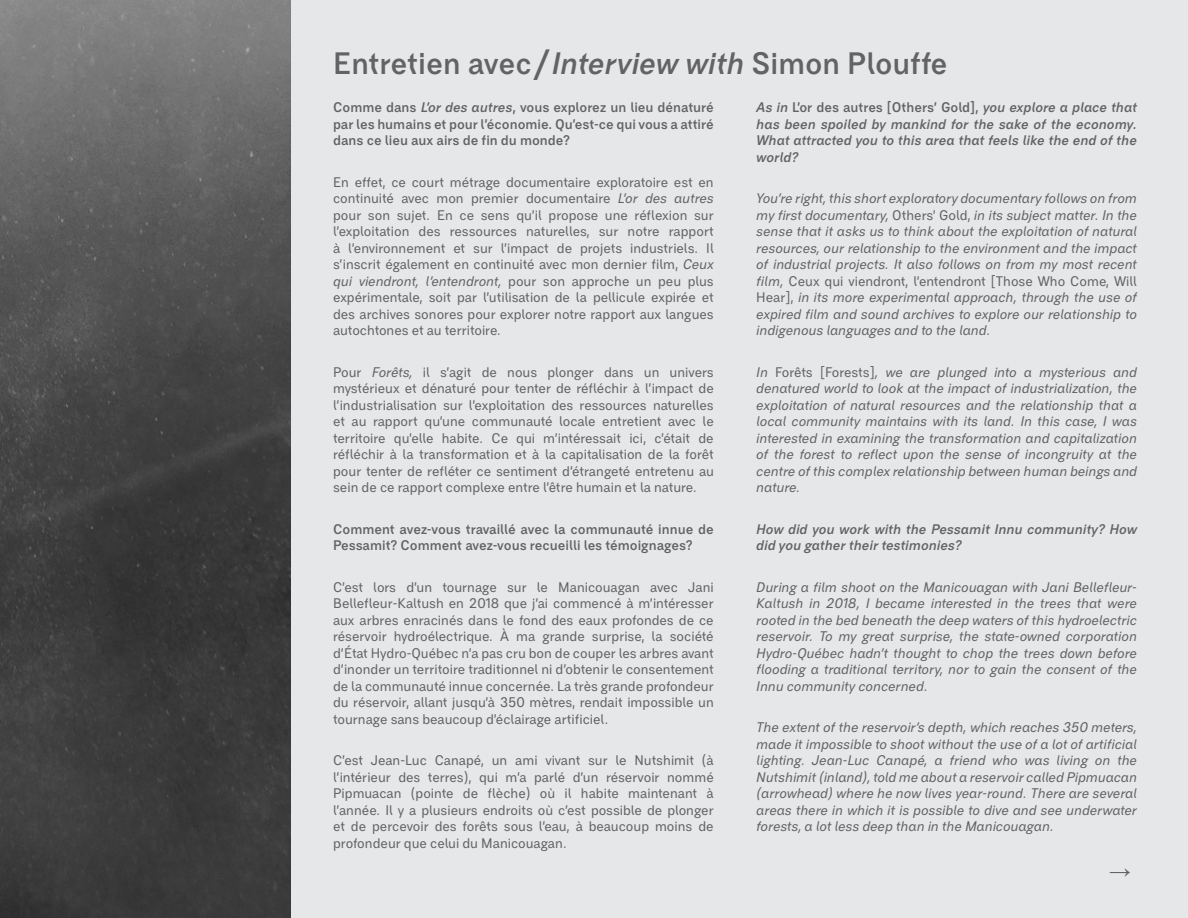
<style>
.page{position:relative;width:1188px;height:918px;background:#e6e7e9}
.page>*{position:absolute;margin:0;border:0;box-sizing:border-box;transform-origin:0 0}
.titre_partie{font:700 30px "Videographe LM";color:#636366}
.entretien{font:21.6px "Arial";color:#636366}
.question_entretien{font:13.5px/16.5px "Videographe RB";color:#636366;text-align:justify}
.question_entretien-2{font:italic 13.5px/16.5px "Videographe RB";color:#636366;text-align:justify}
.question_entretien-3{font:700 13.5px/16.5px "Videographe LM";color:#636366;text-align:justify}
.question_entretien-4{font:italic 700 13.5px/16.5px "Videographe LM";color:#636366;text-align:justify}
.s1{font-style:italic}
.s2{font-style:normal}
</style>
<div class="page">
<img style="left:0;top:0;width:291px;height:918px">
<p class="titre_partie" style="left:333px;top:45px;width:616px">Entretien avec/<span class="s1">Interview with</span> Simon Plouffe</p>
<p class="question_entretien-3" style="left:333px;top:99px;width:382px">Comme dans <span class="s1">L’or des autres</span>, vous explorez un lieu dénaturé par les humains et pour l’économie. Qu’est-ce qui vous a attiré dans ce lieu aux airs de fin du monde?</p>
<p class="question_entretien" style="left:333px;top:174px;width:382px">En effet, ce court métrage documentaire exploratoire est en continuité avec mon premier documentaire <span class="s1">L’or des autres </span>pour son sujet. En ce sens qu’il propose une réflexion sur l’exploitation des ressources naturelles, sur notre rapport à l’environnement et sur l’impact de projets industriels. Il s’inscrit également en continuité avec mon dernier film, <span class="s1">Ceux qui viendront, l’entendront,</span> pour son approche un peu plus expérimentale, soit par l’utilisation de la pellicule expirée et des archives sonores pour explorer notre rapport aux langues autochtones et au territoire.</p>
<p class="question_entretien" style="left:333px;top:364px;width:382px">Pour <span class="s1">Forêts,</span> il s’agit de nous plonger dans un univers mystérieux et dénaturé pour tenter de réfléchir à l’impact de l’industrialisation sur l’exploitation des ressources naturelles et au rapport qu’une communauté locale entretient avec le territoire qu’elle habite. Ce qui m’intéressait ici, c’était de réfléchir à la transformation et à la capitalisation de la forêt pour tenter de refléter ce sentiment d’étrangeté entretenu au sein de ce rapport complexe entre l’être humain et la nature.</p>
<p class="question_entretien-3" style="left:333px;top:520px;width:382px">Comment avez-vous travaillé avec la communauté innue de<br>Pessamit? Comment avez-vous recueilli les témoignages?</p>
<p class="question_entretien" style="left:333px;top:579px;width:382px">C’est lors d’un tournage sur le Manicouagan avec Jani Bellefleur-Kaltush en 2018 que j’ai commencé à m’intéresser aux arbres enracinés dans le fond des eaux profondes de ce réservoir hydroélectrique. À ma grande surprise, la société d’État Hydro-Québec n’a pas cru bon de couper les arbres avant d’inonder un territoire traditionnel ni d’obtenir le consentement de la communauté innue concernée. La très grande profondeur du réservoir, allant jusqu’à 350 mètres, rendait impossible un tournage sans beaucoup d’éclairage artificiel.</p>
<p class="question_entretien" style="left:333px;top:752px;width:382px">C’est Jean-Luc Canapé, un ami vivant sur le Nutshimit (à l’intérieur des terres), qui m’a parlé d’un réservoir nommé Pipmuacan (pointe de flèche) où il habite maintenant à l’année. Il y a plusieurs endroits où c’est possible de plonger et de percevoir des forêts sous l’eau, à beaucoup moins de profondeur que celui du Manicouagan.</p>
<p class="question_entretien-4" style="left:756px;top:99px;width:382px">As in <span class="s2">L’or des autres [Others’ Gold],</span> you explore a place that has been spoiled by mankind for the sake of the economy.<br>What attracted you to this area that feels like the end of the world?</p>
<p class="question_entretien-2" style="left:756px;top:190px;width:382px">You’re right, this short exploratory documentary follows on from my first documentary, <span class="s2">Others’ Gold,</span> in its subject matter. In the sense that it asks us to think about the exploitation of natural resources, our relationship to the environment and the impact of industrial projects. It also follows on from my most recent film, <span class="s2">Ceux qui viendront, l’entendront [Those Who Come, Will Hear],</span> in its more experimental approach, through the use of expired film and sound archives to explore our relationship to indigenous languages and to the land.</p>
<p class="question_entretien-2" style="left:756px;top:364px;width:382px">In <span class="s2">Forêts [Forests]</span>, we are plunged into a mysterious and denatured world to look at the impact of industrialization, the exploitation of natural resources and the relationship that a local community maintains with its land. In this case, I was interested in examining the transformation and capitalization of the forest to reflect upon the sense of incongruity at the centre of this complex relationship between human beings and nature.</p>
<p class="question_entretien-4" style="left:756px;top:520px;width:382px">How did you work with the Pessamit Innu community? How did you gather their testimonies?</p>
<p class="question_entretien-2" style="left:756px;top:579px;width:382px">During a film shoot on the Manicouagan with Jani Bellefleur-Kaltush in 2018, I became interested in the trees that were rooted in the bed beneath the deep waters of this hydroelectric reservoir. To my great surprise, the state-owned corporation Hydro-Québec hadn’t thought to chop the trees down before flooding a traditional territory, nor to gain the consent of the Innu community concerned.</p>
<p class="question_entretien-2" style="left:756px;top:719px;width:382px">The extent of the reservoir’s depth, which reaches 350 meters, made it impossible to shoot without the use of a lot of artificial lighting. Jean-Luc Canapé, a friend who was living on the Nutshimit (inland), told me about a reservoir called Pipmuacan (arrowhead) where he now lives year-round. There are several areas there in which it is possible to dive and see underwater forests, a lot less deep than in the Manicouagan.</p>
<p class="entretien" style="left:1109px;top:856px;width:23px">→</p>
</div>
